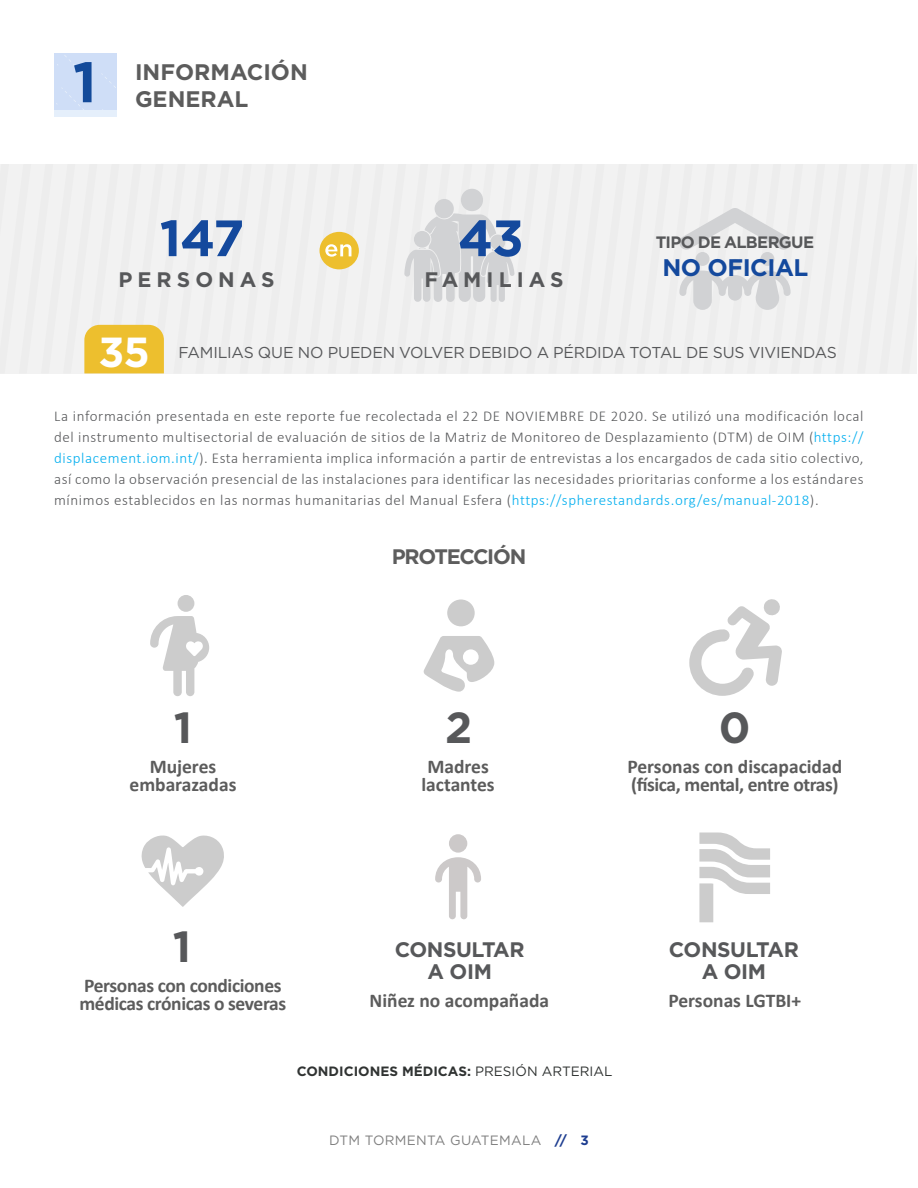
<style>
.page{position:relative;width:918px;height:1188px;background:#fff}
.page>*{position:absolute;margin:0;border:0;box-sizing:border-box;transform-origin:0 0}
.t1{font:700 57px "Gotham";color:#134a9a}
.t2{font:700 51px "Gotham";color:#14499d}
.t3{font:700 43.5px "Gotham";color:#57585a}
.t4{font:700 42px "Gotham";color:#fff}
.t5{font:700 24px "Gotham";letter-spacing:-.02em;color:#14499d}
.t6{font:700 22.5px/27px "Gotham";color:#5c5c5c}
.t7{font:700 21px/22.2px "Gotham";letter-spacing:-.02em;color:#57585a;text-align:center}
.t8{font:700 21px "Gotham";letter-spacing:.24em;color:#57585a}
.t9{font:700 21px "Gotham";letter-spacing:-.065em;color:#5d5d5d}
.t10{font:700 19.5px/18px "Calibri";letter-spacing:-.01em;color:#5c5c5c;text-align:center}
.t11{font:700 16.5px "Gotham";letter-spacing:-.04em;color:#57585a}
.t12{font:15.75px "Gotham";letter-spacing:-.015em;color:#57585a}
.t13{font:300 15px/21px "Calibri";letter-spacing:.04em;color:#57585a;text-align:justify}
.t14{font:700 13.5px "Gotham";color:#303332}
.t15{font:13.5px "Gotham";letter-spacing:.02em;color:#808080}
.s1{color:#00aeef}
.s2{font-weight:400}
.s3{font-weight:700;color:#1d3d90}
</style>
<div class="page">
<div style="left:54px;top:53px;width:62px;height:63px;background:#cfdef7"></div>
<svg style="left:64px;top:55px;width:19px;height:19px"></svg>
<div style="left:54px;top:110px;width:62px;height:6px;background:#e5effb"></div>
<svg style="left:141px;top:835px;width:83px;height:72px"></svg>
<svg style="left:150px;top:616px;width:59px;height:80px"></svg>
<div style="left:178px;top:595px;width:16px;height:17px;background:#ccc;border-radius:50%"></div>
<svg style="left:423px;top:636px;width:71px;height:56px"></svg>
<div style="left:447px;top:599px;width:28px;height:27px;background:#ccc;border-radius:50%"></div>
<svg style="left:689px;top:599px;width:93px;height:97px"></svg>
<svg style="left:0;top:164px;width:917px;height:209px"></svg>
<div style="left:760px;top:252px;width:14px;height:14px;background:#d1d2d4;border-radius:50%"></div>
<div style="left:696px;top:252px;width:14px;height:14px;background:#d1d2d4;border-radius:50%"></div>
<div style="left:729px;top:259px;width:12px;height:12px;background:#d1d2d4;border-radius:50%"></div>
<svg style="left:699px;top:833px;width:71px;height:89px"></svg>
<svg style="left:435px;top:857px;width:46px;height:62px"></svg>
<div style="left:449px;top:834px;width:18px;height:19px;background:#ccc9c9;border-radius:50%"></div>
<h1 class="t1" style="left:73px;top:44px;width:26px">1</h1>
<h3 class="t6" style="left:135px;top:58px;width:174px">INFORMACIÓN<br>GENERAL</h3>
<h2 class="t2" style="left:160px;top:204px;width:86px">147</h2>
<h2 class="t2" style="left:458px;top:204px;width:67px">43</h2>
<h3 class="t8" style="left:118px;top:266px;width:158px">PERSONAS</h3>
<h3 class="t8" style="left:425px;top:266px;width:141px">FAMILIAS</h3>
<p class="t11" style="left:656px;top:231px;width:160px">TIPO DE ALBERGUE</p>
<h3 class="t5" style="left:662px;top:252px;width:148px">NO OFICIAL</h3>
<h3 class="t4" style="left:98px;top:324px;width:53px">35</h3>
<p class="t12" style="left:178px;top:342px;width:660px">FAMILIAS QUE NO PUEDEN VOLVER DEBIDO A PÉRDIDA TOTAL DE SUS VIVIENDAS</p>
<p class="t13" style="left:54px;top:407px;width:811px">La información presentada en este reporte fue recolectada el 22 DE NOVIEMBRE DE 2020. Se utilizó una modificación local del instrumento multisectorial de evaluación de sitios de la Matriz de Monitoreo de Desplazamiento (DTM) de OIM (<span class="s1">https:// displacement.iom.int/</span>). Esta herramienta implica información a partir de entrevistas a los encargados de cada sitio colectivo, así como la observación presencial de las instalaciones para identificar las necesidades prioritarias conforme a los estándares mínimos establecidos en las normas humanitarias del Manual Esfera (<span class="s1">https://spherestandards.org/es/manual-2018</span>).</p>
<h3 class="t9" style="left:392px;top:543px;width:136px">PROTECCIÓN</h3>
<h3 class="t3" style="left:174px;top:698px;width:20px">1</h3>
<h3 class="t3" style="left:445px;top:698px;width:29px">2</h3>
<h3 class="t3" style="left:719px;top:698px;width:33px">0</h3>
<h3 class="t10" style="left:130px;top:759px;width:108px">Mujeres embarazadas</h3>
<h3 class="t10" style="left:422px;top:759px;width:75px">Madres lactantes</h3>
<h3 class="t10" style="left:627px;top:759px;width:216px;text-align:left">Personas con discapacidad (física, mental, entre otras)</h3>
<h3 class="t3" style="left:173px;top:917px;width:20px">1</h3>
<h3 class="t10" style="left:79px;top:978px;width:208px;text-align:left">Personas con condiciones médicas crónicas o severas</h3>
<h3 class="t7" style="left:395px;top:938px;width:131px">CONSULTAR<br>A OIM</h3>
<h3 class="t7" style="left:669px;top:938px;width:131px">CONSULTAR<br>A OIM</h3>
<h3 class="t10" style="left:370px;top:993px;width:181px">Niñez no acompañada</h3>
<h3 class="t10" style="left:668px;top:993px;width:134px">Personas LGTBI+</h3>
<p class="t14" style="left:297px;top:1062px;width:317px">CONDICIONES MÉDICAS: <span class="s2">PRESIÓN ARTERIAL</span></p>
<p class="t15" style="left:329px;top:1131px;width:261px">DTM TORMENTA GUATEMALA <span class="s3">// 3</span></p>
</div>
